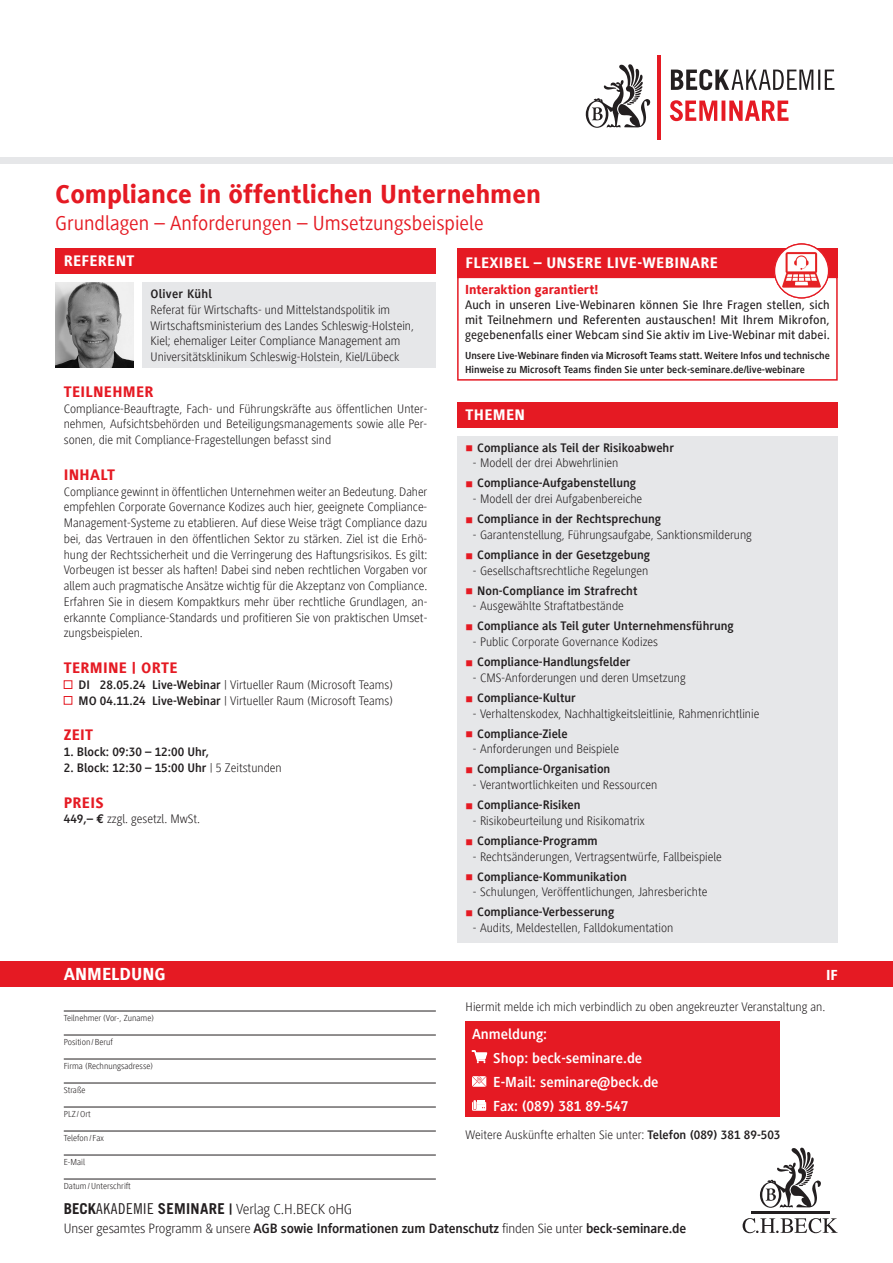
<style>
.page{position:relative;width:893px;height:1263px;background:#fff}
.page>*{position:absolute;margin:0;border:0;box-sizing:border-box;transform-origin:0 0}
.t1{font:800 27px "Generis Sans Com";color:#e51a23}
.t2{font:21px "Generis Sans Com";color:#e51a23}
.t3{font:800 18px "Generis Sans Com";color:#fff}
.t4{font:800 15.75px "Generis Sans Com";letter-spacing:.02em;color:#fff}
.t5{font:800 15.75px "Generis Sans Com";letter-spacing:.02em;color:#e51a23}
.t6{font:700 15px/24px "Generis Sans Com";color:#fff}
.t7{font:300 15px "Generis Sans Com";letter-spacing:-.01em;color:#231f20}
.t8{font:800 15px "Generis Sans Com";color:#fff}
.t9{font:700 13.95px "Generis Sans Com";letter-spacing:-.01em;color:#231f20}
.t10{font:800 13.5px "Generis Sans Com";color:#e51a23}
.t11{font:300 12.75px/15.8px "Generis Sans Com";color:#231f20}
.t12{font:700 12.75px "Generis Sans Com";color:#231f20}
.t13{font:500 12.75px/15px "Generis Sans Com";letter-spacing:.01em;color:#231f20;text-align:justify}
.t14{font:700 12.75px "Generis Sans Com";letter-spacing:.02em;color:#231f20}
.t15{font:700 10.5px/13.5px "Generis Sans Com";color:#231f20}
.t16{font:300 9px "Generis Sans Com";color:#231f20}
.s1{font-weight:700}
.s2{font-weight:300}
.s3{font-family:"Euro Mono Std";font-weight:700}
.s4{font-family:"Trade Gothic LT Std";font-weight:700}
.s5{font-family:"Trade Gothic LT Std Cn 18";font-weight:400}
</style>
<div class="page">
<div style="left:142px;top:282px;width:294px;height:85px;background:#e6e7e9"></div>
<div style="left:55px;top:248px;width:381px;height:26px;background:#e51a23"></div>
<div style="left:0;top:157px;width:893px;height:7px;background:#e6e7e9"></div>
<hr style="left:657px;top:55px;width:4px;height:85px;background:#e51a23">
<svg style="left:671px;top:69px;width:163px;height:21px"></svg>
<svg style="left:670px;top:100px;width:118px;height:21px"></svg>
<svg style="left:586px;top:64px;width:64px;height:64px"></svg>
<div style="left:0;top:961px;width:893px;height:25px;background:#e51a23"></div>
<hr style="left:64px;top:1011px;width:372px;height:1px;background:#231f20">
<hr style="left:64px;top:1035px;width:372px;height:1px;background:#231f20">
<hr style="left:64px;top:1059px;width:372px;height:1px;background:#231f20">
<hr style="left:64px;top:1083px;width:372px;height:1px;background:#231f20">
<hr style="left:64px;top:1107px;width:372px;height:1px;background:#231f20">
<hr style="left:64px;top:1131px;width:372px;height:1px;background:#231f20">
<hr style="left:64px;top:1155px;width:372px;height:1px;background:#231f20">
<hr style="left:64px;top:1179px;width:372px;height:1px;background:#231f20">
<svg style="left:760px;top:1148px;width:61px;height:60px"></svg>
<svg style="left:743px;top:1218px;width:95px;height:15px"></svg>
<hr style="left:751px;top:1212px;width:79px;height:2px;background:#231f20">
<div style="left:466px;top:1021px;width:314px;height:96px;background:#e51a23"></div>
<svg style="left:472px;top:1050px;width:15px;height:13px"></svg>
<svg style="left:472px;top:1076px;width:14px;height:11px"></svg>
<svg style="left:472px;top:1100px;width:14px;height:11px"></svg>
<div style="left:457px;top:402px;width:381px;height:25px;background:#e51a23"></div>
<div style="left:457px;top:436px;width:381px;height:506px;background:#e6e7e9"></div>
<div style="left:64px;top:680px;width:8px;height:9px;background:#fff;border:1px solid #e51a23"></div>
<div style="left:64px;top:696px;width:8px;height:9px;background:#fff;border:1px solid #e51a23"></div>
<div style="left:457px;top:277px;width:381px;height:104px;border:2px solid #e51a23"></div>
<div style="left:457px;top:248px;width:381px;height:30px;background:#e51a23"></div>
<img style="left:774px;top:243px;width:55px;height:55px;border-radius:28px">
<div style="left:774px;top:243px;width:55px;height:56px;border:1px solid #e51a23;border-radius:50%"></div>
<img style="left:55px;top:282px;width:79px;height:85px">
<h1 class="t1" style="left:55px;top:179px;width:487px">Compliance in öffentlichen Unternehmen</h1>
<h2 class="t2" style="left:55px;top:211px;width:430px">Grundlagen – Anforderungen – Umsetzungsbeispiele</h2>
<p class="t4" style="left:64px;top:252px;width:72px">REFERENT</p>
<p class="t14" style="left:151px;top:287px;width:63px">Oliver Kühl</p>
<p class="t11" style="left:151px;top:302px;width:265px">Referat für Wirtschafts- und Mittelstandspolitik im Wirtschaftsministerium des Landes Schleswig-Holstein, Kiel; ehemaliger Leiter Compliance Management am Universitätsklinikum Schleswig-Holstein, Kiel/Lübeck</p>
<p class="t5" style="left:64px;top:383px;width:91px">TEILNEHMER</p>
<p class="t11" style="left:64px;top:401px;width:365px;text-align:justify">Compliance-Beauftragte, Fach- und Führungskräfte aus öffentlichen Unter&shy;nehmen, Aufsichtsbehörden und Beteiligungsmanagements sowie alle Per&shy;sonen, die mit Compliance-Fragestellungen befasst sind</p>
<p class="t5" style="left:64px;top:466px;width:53px">INHALT</p>
<p class="t11" style="left:64px;top:484px;width:365px;text-align:justify">Compliance gewinnt in öffentlichen Unternehmen weiter an Bedeutung. Daher empfehlen Corporate Governance Kodizes auch hier, geeignete Compliance-Management-Systeme zu etablieren. Auf diese Weise trägt Compliance dazu bei, das Vertrauen in den öffentlichen Sektor zu stärken. Ziel ist die Erhö&shy;hung der Rechtssicherheit und die Verringerung des Haftungsrisikos. Es gilt:<br>Vorbeugen ist besser als haften! Dabei sind neben rechtlichen Vorgaben vor allem auch pragmatische Ansätze wichtig für die Akzeptanz von Compliance.<br>Erfahren Sie in diesem Kompaktkurs mehr über rechtliche Grundlagen, an&shy;erkannte Compliance-Standards und profitieren Sie von praktischen Umset&shy;zungsbeispielen.</p>
<p class="t5" style="left:64px;top:659px;width:115px">TERMINE | ORTE</p>
<p class="t11" style="left:79px;top:677px;width:316px"><span class="s1">DI 28.05.24 Live-Webinar</span> | Virtueller Raum (Microsoft Teams)<br><span class="s1">MO 04.11.24 Live-Webinar</span> | Virtueller Raum (Microsoft Teams)</p>
<p class="t5" style="left:64px;top:726px;width:31px">ZEIT</p>
<p class="t12" style="left:64px;top:745px;width:147px">1. Block: 09:30 – 12:00 Uhr,</p>
<p class="t12" style="left:64px;top:761px;width:219px">2. Block: 12:30 – 15:00 Uhr <span class="s2">| 5 Zeitstunden</span></p>
<p class="t5" style="left:64px;top:794px;width:41px">PREIS</p>
<p class="t11" style="left:64px;top:811px;width:138px"><span class="s1">449,–</span> <span class="s3">€</span> zzgl. gesetzl. MwSt.</p>
<h3 class="t3" style="left:64px;top:964px;width:103px">ANMELDUNG</h3>
<p class="t16" style="left:64px;top:1013px;width:92px">Teilnehmer (Vor-, Zuname)</p>
<p class="t16" style="left:64px;top:1037px;width:51px">Position /Beruf</p>
<p class="t16" style="left:64px;top:1061px;width:91px">Firma (Rechnungsadresse)</p>
<p class="t16" style="left:64px;top:1085px;width:23px">Straße</p>
<p class="t16" style="left:64px;top:1109px;width:29px">PLZ /Ort</p>
<p class="t16" style="left:64px;top:1133px;width:41px">Telefon / Fax</p>
<p class="t16" style="left:64px;top:1157px;width:23px">E-Mail</p>
<p class="t16" style="left:64px;top:1181px;width:69px">Datum/Unterschrift</p>
<p class="t4" style="left:466px;top:254px;width:254px">FLEXIBEL – UNSERE LIVE-WEBINARE</p>
<p class="t10" style="left:465px;top:282px;width:135px">Interaktion garantiert!</p>
<p class="t13" style="left:465px;top:298px;width:366px">Auch in unseren Live-Webinaren können Sie Ihre Fragen stellen, sich mit Teilnehmern und Referenten austauschen! Mit Ihrem Mikrofon, gegebenenfalls einer Webcam sind Sie aktiv im Live-Webinar mit dabei.</p>
<p class="t15" style="left:465px;top:349px;width:366px">Unsere Live-Webinare finden via Microsoft Teams statt. Weitere Infos und technische<br>Hinweise zu Microsoft Teams finden Sie unter beck-seminare.de/live-webinare</p>
<p class="t4" style="left:466px;top:406px;width:61px">THEMEN</p>
<p class="t12" style="left:477px;top:440px;width:198px">Compliance als Teil der Risikoabwehr</p>
<p class="t11" style="left:473px;top:455px;width:147px">- Modell der drei Abwehrlinien</p>
<p class="t12" style="left:477px;top:476px;width:160px">Compliance-Aufgabenstellung</p>
<p class="t11" style="left:473px;top:491px;width:171px">- Modell der drei Aufgabenbereiche</p>
<p class="t12" style="left:477px;top:512px;width:185px">Compliance in der Rechtsprechung</p>
<p class="t11" style="left:473px;top:527px;width:281px">- Garantenstellung, Führungsaufgabe, Sanktionsmilderung</p>
<p class="t12" style="left:477px;top:548px;width:174px">Compliance in der Gesetzgebung</p>
<p class="t11" style="left:473px;top:563px;width:177px">- Gesellschaftsrechtliche Regelungen</p>
<p class="t12" style="left:477px;top:583px;width:162px">Non-Compliance im Strafrecht</p>
<p class="t11" style="left:473px;top:598px;width:153px">- Ausgewählte Straftatbestände</p>
<p class="t12" style="left:477px;top:619px;width:258px">Compliance als Teil guter Unternehmensführung</p>
<p class="t11" style="left:473px;top:634px;width:187px">- Public Corporate Governance Kodizes</p>
<p class="t12" style="left:477px;top:655px;width:155px">Compliance-Handlungsfelder</p>
<p class="t11" style="left:473px;top:670px;width:214px">- CMS-Anforderungen und deren Umsetzung</p>
<p class="t12" style="left:477px;top:691px;width:100px">Compliance-Kultur</p>
<p class="t11" style="left:473px;top:706px;width:288px">- Verhaltenskodex, Nachhaltigkeitsleitlinie, Rahmenrichtlinie</p>
<p class="t12" style="left:477px;top:726px;width:92px">Compliance-Ziele</p>
<p class="t11" style="left:473px;top:741px;width:148px">- Anforderungen und Beispiele</p>
<p class="t12" style="left:477px;top:762px;width:135px">Compliance-Organisation</p>
<p class="t11" style="left:473px;top:777px;width:186px">- Verantwortlichkeiten und Ressourcen</p>
<p class="t12" style="left:477px;top:798px;width:105px">Compliance-Risiken</p>
<p class="t11" style="left:473px;top:813px;width:173px">- Risikobeurteilung und Risikomatrix</p>
<p class="t12" style="left:477px;top:834px;width:122px">Compliance-Programm</p>
<p class="t11" style="left:473px;top:849px;width:251px">- Rechtsänderungen, Vertragsentwürfe, Fallbeispiele</p>
<p class="t12" style="left:477px;top:869px;width:151px">Compliance-Kommunikation</p>
<p class="t11" style="left:473px;top:884px;width:236px">- Schulungen, Veröffentlichungen, Jahresberichte</p>
<p class="t12" style="left:477px;top:905px;width:139px">Compliance-Verbesserung</p>
<p class="t11" style="left:473px;top:920px;width:202px">- Audits, Meldestellen, Falldokumentation</p>
<p class="t8" style="left:826px;top:967px;width:13px">IF</p>
<p class="t11" style="left:466px;top:999px;width:361px">Hiermit melde ich mich verbindlich zu oben angekreuzter Veranstaltung an.</p>
<p class="t6" style="left:493px;top:1022px;width:167px;text-indent:-21px">Anmeldung:<br>Shop: beck-seminare.de<br>E-Mail: seminare@beck.de<br>Fax: (089) 381 89-547</p>
<p class="t11" style="left:466px;top:1127px;width:316px">Weitere Auskünfte erhalten Sie unter: <span class="s1">Telefon (089) 381 89-503</span></p>
<p class="t7" style="left:64px;top:1201px;width:290px"><span class="s4">BECK</span><span class="s5">AKADEMIE</span> <span class="s4">SEMINARE</span> <span class="s1">|</span> Verlag C.H.BECK oHG</p>
<p class="t9" style="left:64px;top:1221px;width:624px"><span class="s2">Unser gesamtes Programm &amp; unsere</span> AGB sowie Informationen zum Datenschutz <span class="s2">finden Sie unter</span> beck-seminare.de</p>
</div>
